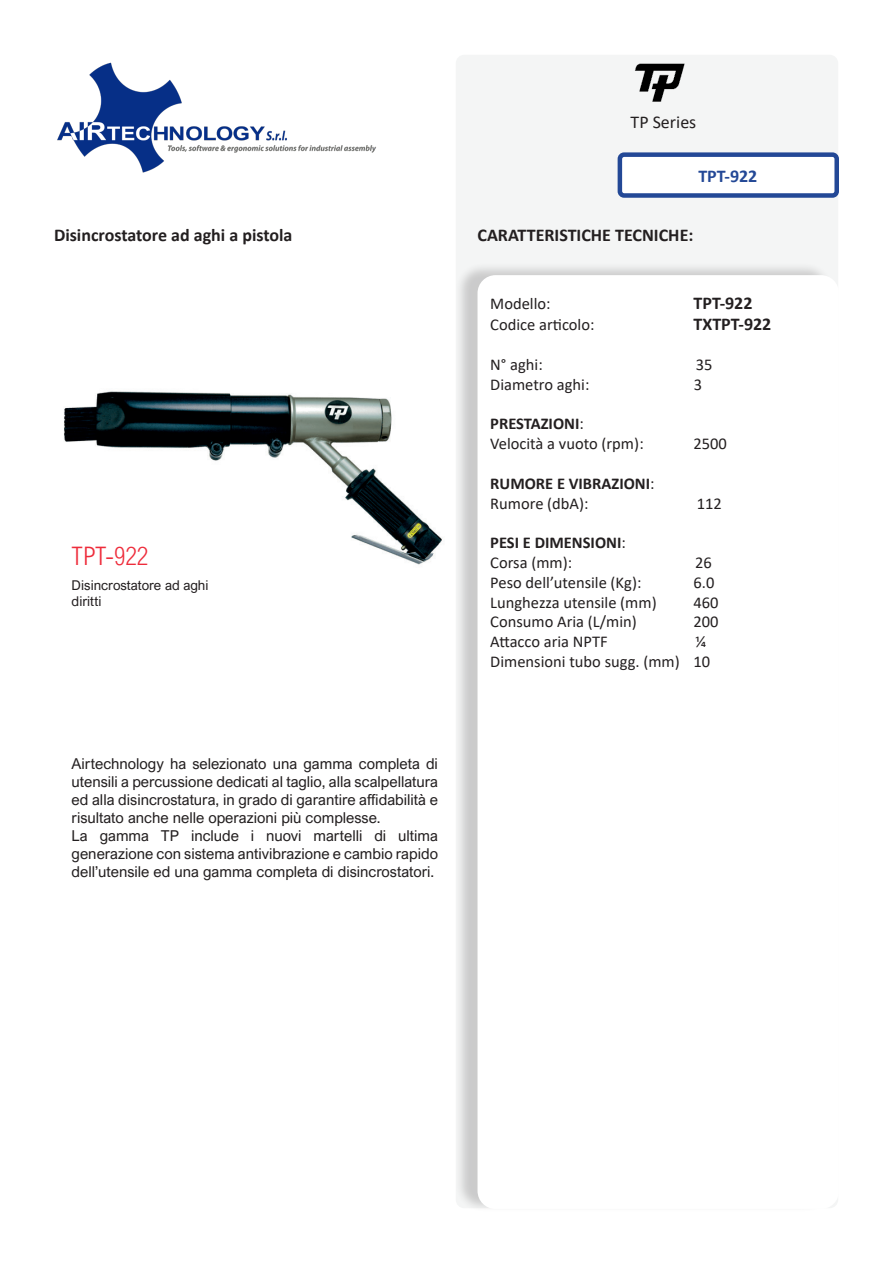
<style>
.page{position:relative;width:893px;height:1263px;background:#fff}
.page>*{position:absolute;margin:0;border:0;box-sizing:border-box;transform-origin:0 0}
.t1{font:300 25.5px "Arial Nova Cond";color:#ee2c3b}
.t2{font:700 18px "Calibri";color:#231f20}
.t3{font:18px "Calibri";color:#231f20}
.t4{font:700 18px "Calibri";color:#234896}
.t5{font:16.5px/19.8px "Calibri";color:#231f20}
.t6{font:700 16.5px/19.8px "Calibri";color:#231f20}
.t7{font:15px/18px "Arial Nova";color:#231f20}
.t8{font:13.5px/16.2px "Arial Nova";color:#231f20}
.s1{font-weight:700}
.s2{font-weight:400}
</style>
<div class="page">
<img style="left:57px;top:62px;width:319px;height:111px">
<div style="left:456px;top:55px;width:382px;height:1153px;background:#f4f5f5;border-radius:9px"></div>
<div style="left:620px;top:155px;width:217px;height:40px;background:#fff;border-radius:4px"></div>
<div style="left:618px;top:152px;width:221px;height:46px;border:4px solid #234896;border-radius:4px"></div>
<div style="left:455px;top:262px;width:378px;height:951px;background:#231f20;opacity:.2"></div>
<div style="left:477px;top:275px;width:362px;height:934px;background:#fff;border-radius:18px"></div>
<img style="left:635px;top:63px;width:50px;height:39px">
<img style="left:64px;top:366px;width:392px;height:224px">
<p class="t3" style="left:631px;top:109px;width:67px">TP Series</p>
<p class="t4" style="left:698px;top:163px;width:61px">TPT-922</p>
<p class="t2" style="left:54px;top:222px;width:240px">Disincrostatore ad aghi a pistola</p>
<p class="t2" style="left:478px;top:222px;width:217px">CARATTERISTICHE TECNICHE:</p>
<p class="t5" style="left:490px;top:293px;width:62px">Modello:</p>
<p class="t2" style="left:693px;top:290px;width:61px">TPT-922</p>
<p class="t5" style="left:490px;top:315px;width:106px">Codice articolo:</p>
<p class="t2" style="left:693px;top:312px;width:79px">TXTPT-922</p>
<p class="t5" style="left:490px;top:354px;width:54px">N° aghi:</p>
<p class="t5" style="left:696px;top:354px;width:18px">35</p>
<p class="t5" style="left:490px;top:374px;width:101px">Diametro aghi:</p>
<p class="t5" style="left:694px;top:374px;width:10px">3</p>
<p class="t5" style="left:490px;top:414px;width:155px"><span class="s1">PRESTAZIONI</span>:<br>Velocità a vuoto (rpm):</p>
<p class="t5" style="left:693px;top:433px;width:35px">2500</p>
<h1 class="t1" style="left:72px;top:540px;width:78px">TPT-922</h1>
<p class="t8" style="left:72px;top:577px;width:138px">Disincrostatore ad aghi diritti</p>
<p class="t7" style="left:72px;top:754px;width:368px">Airtechnology ha selezionato una gamma completa di utensili a percussione dedicati al taglio, alla scalpellatura ed alla disincrostatura, in grado di garantire affidabilità e risultato anche nelle operazioni più complesse.<br>La gamma TP include i nuovi martelli di ultima generazione con sistema antivibrazione e cambio rapido dell’utensile ed una gamma completa di disincrostatori.</p>
<p class="t6" style="left:490px;top:473px;width:166px">RUMORE E VIBRAZIONI<span class="s2">:<br>Rumore (dbA):</span></p>
<p class="t6" style="left:490px;top:533px;width:137px">PESI E DIMENSIONI<span class="s2">:<br>Corsa (mm):</span></p>
<p class="t5" style="left:697px;top:493px;width:27px">112</p>
<p class="t5" style="left:695px;top:552px;width:18px">26</p>
<p class="t5" style="left:490px;top:572px;width:153px">Peso dell’utensile (Kg):</p>
<p class="t5" style="left:693px;top:572px;width:22px">6.0</p>
<p class="t5" style="left:490px;top:592px;width:168px">Lunghezza utensile (mm)</p>
<p class="t5" style="left:693px;top:592px;width:27px">460</p>
<p class="t5" style="left:490px;top:612px;width:148px">Consumo Aria (L/min)</p>
<p class="t5" style="left:693px;top:612px;width:27px">200</p>
<p class="t5" style="left:490px;top:631px;width:119px">Attacco aria NPTF</p>
<p class="t5" style="left:490px;top:631px;width:221px;text-align:right">1/4<br>Dimensioni tubo sugg. (mm) 10</p>
</div>
